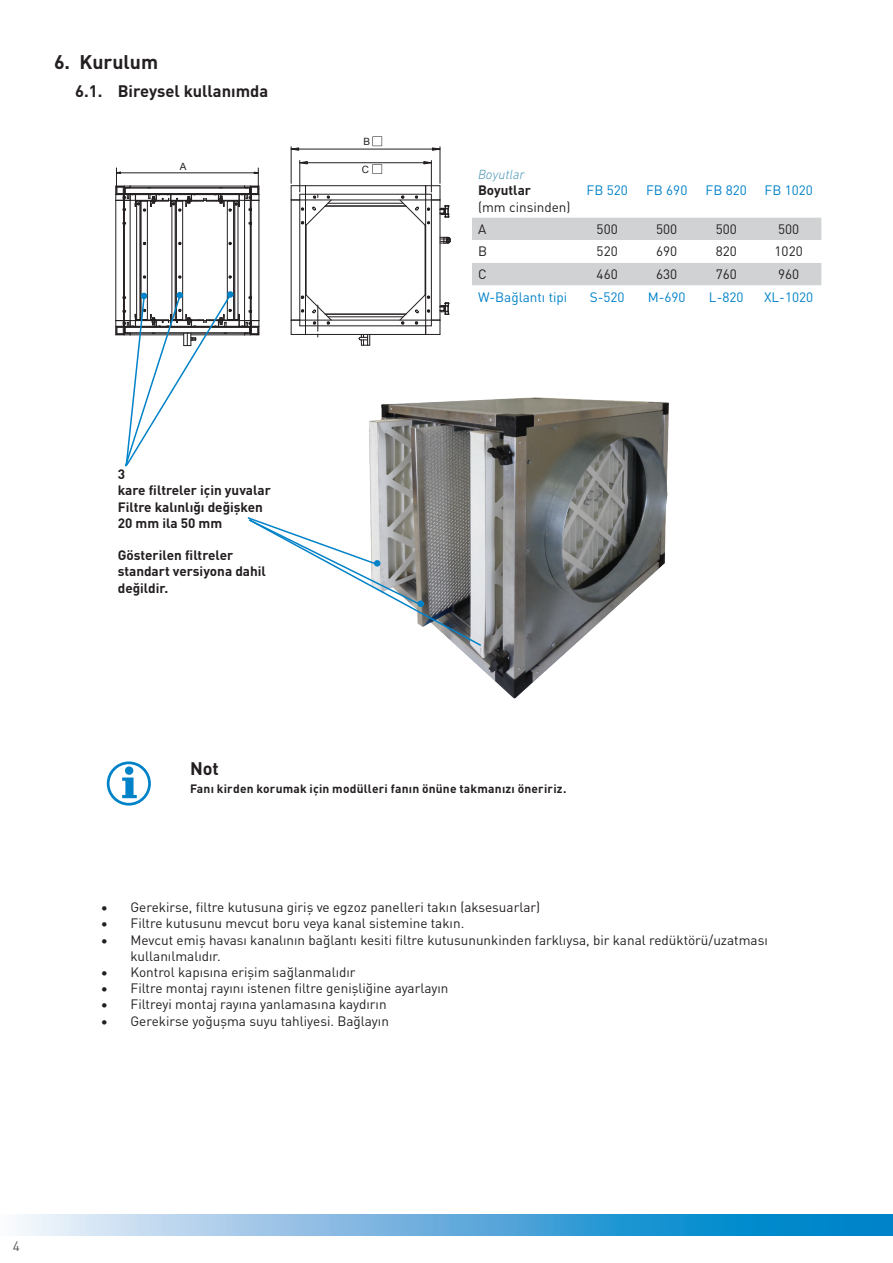
<style>
.page{position:relative;width:893px;height:1263px;background:#fff}
.page>*{position:absolute;margin:0;border:0;box-sizing:border-box;transform-origin:0 0}
.t1{font:700 19.5px "DIN Pro";color:#231f20}
.t2{font:700 18px "DIN Pro";color:#231f20}
.t3{font:700 16.5px "DIN Pro";color:#231f20}
.t4{font:13.5px/16.2px "DIN Pro";color:#231f20}
.t5{font:700 13.5px/16.2px "DIN Pro";color:#231f20}
.t6{font:13.5px "DIN Pro";color:#0082c8}
.t7{font:italic 300 13.5px "DIN Next LT Pro";color:#4994b7}
.t8{font:13.5px "DIN Pro";color:#57585a}
.t9{font:700 12px "DIN Pro";letter-spacing:.015em;color:#231f20}
.t10{font:10.05px "Arial";color:#231f20}
</style>
<div class="page">
<svg style="left:20px;top:1214px;width:873px;height:21px;background:#63afdd"></svg>
<svg style="left:472px;top:218px;width:349px;height:67px"></svg>
<hr style="left:175px;top:201px;width:1px;height:118px;background:#231f20">
<hr style="left:172px;top:201px;width:1px;height:118px;background:#231f20">
<hr style="left:176px;top:201px;width:1px;height:118px;background:#231f20">
<hr style="left:182px;top:201px;width:1px;height:118px;background:#231f20">
<hr style="left:136px;top:201px;width:1px;height:118px;background:#231f20">
<hr style="left:140px;top:201px;width:1px;height:118px;background:#231f20">
<hr style="left:141px;top:201px;width:1px;height:118px;background:#231f20">
<hr style="left:147px;top:201px;width:1px;height:118px;background:#231f20">
<hr style="left:234px;top:201px;width:1px;height:118px;background:#231f20">
<hr style="left:238px;top:201px;width:1px;height:118px;background:#231f20">
<hr style="left:233px;top:201px;width:1px;height:118px;background:#231f20">
<hr style="left:227px;top:201px;width:1px;height:118px;background:#231f20">
<svg style="left:178px;top:242px;width:4px;height:3px"></svg>
<svg style="left:228px;top:242px;width:4px;height:3px"></svg>
<svg style="left:228px;top:275px;width:4px;height:4px"></svg>
<svg style="left:178px;top:275px;width:4px;height:4px"></svg>
<svg style="left:143px;top:275px;width:4px;height:4px"></svg>
<svg style="left:143px;top:242px;width:4px;height:3px"></svg>
<hr style="left:123px;top:200px;width:1px;height:121px;background:#231f20">
<hr style="left:115px;top:200px;width:1px;height:121px;background:#231f20">
<hr style="left:124px;top:226px;width:1px;height:69px;background:#231f20">
<hr style="left:130px;top:200px;width:1px;height:121px;background:#231f20">
<hr style="left:251px;top:200px;width:1px;height:121px;background:#231f20">
<hr style="left:259px;top:200px;width:1px;height:121px;background:#231f20">
<hr style="left:250px;top:226px;width:1px;height:69px;background:#231f20">
<hr style="left:244px;top:200px;width:1px;height:121px;background:#231f20">
<svg style="left:115px;top:168px;width:145px;height:59px"></svg>
<hr style="left:325px;top:206px;width:81px;height:1px;background:#231f20">
<hr style="left:325px;top:314px;width:81px;height:1px;background:#231f20">
<svg style="left:358px;top:335px;width:12px;height:11px"></svg>
<hr style="left:328px;top:203px;width:75px;height:1px;background:#231f20">
<hr style="left:328px;top:316px;width:75px;height:1px;background:#231f20">
<svg style="left:441px;top:237px;width:10px;height:7px"></svg>
<hr style="left:306px;top:225px;width:1px;height:70px;background:#231f20">
<hr style="left:305px;top:185px;width:121px;height:1px;background:#231f20">
<hr style="left:305px;top:194px;width:121px;height:1px;background:#231f20">
<hr style="left:305px;top:200px;width:121px;height:1px;background:#231f20">
<hr style="left:305px;top:334px;width:121px;height:1px;background:#231f20">
<hr style="left:305px;top:325px;width:121px;height:1px;background:#231f20">
<hr style="left:305px;top:320px;width:121px;height:1px;background:#231f20">
<hr style="left:291px;top:200px;width:1px;height:120px;background:#231f20">
<hr style="left:299px;top:200px;width:1px;height:120px;background:#231f20">
<hr style="left:305px;top:200px;width:1px;height:120px;background:#231f20">
<hr style="left:440px;top:200px;width:1px;height:120px;background:#231f20">
<hr style="left:431px;top:200px;width:1px;height:120px;background:#231f20">
<hr style="left:425px;top:200px;width:1px;height:120px;background:#231f20">
<svg style="left:399px;top:293px;width:51px;height:42px"></svg>
<svg style="left:399px;top:185px;width:51px;height:42px"></svg>
<hr style="left:300px;top:162px;width:131px;height:1px;background:#231f20">
<hr style="left:431px;top:160px;width:1px;height:32px;background:#231f20">
<hr style="left:299px;top:160px;width:1px;height:32px;background:#231f20">
<hr style="left:291px;top:147px;width:1px;height:36px;background:#231f20">
<hr style="left:440px;top:147px;width:1px;height:36px;background:#231f20">
<hr style="left:291px;top:149px;width:149px;height:1px;background:#231f20">
<svg style="left:424px;top:161px;width:7px;height:3px"></svg>
<svg style="left:300px;top:161px;width:7px;height:3px"></svg>
<svg style="left:291px;top:185px;width:41px;height:42px"></svg>
<svg style="left:291px;top:293px;width:41px;height:44px"></svg>
<svg style="left:372px;top:136px;width:10px;height:10px"></svg>
<svg style="left:372px;top:164px;width:10px;height:10px"></svg>
<img style="left:369px;top:397px;width:300px;height:302px">
<div style="left:176px;top:292px;width:7px;height:6px;border:3px solid #0082c8;border-radius:50%"></div>
<svg style="left:115px;top:293px;width:145px;height:174px"></svg>
<div style="left:227px;top:291px;width:7px;height:7px;border:3px solid #0082c8;border-radius:50%"></div>
<svg style="left:247px;top:516px;width:236px;height:131px"></svg>
<svg style="left:107px;top:761px;width:44px;height:44px"></svg>
<h1 class="t1" style="left:54px;top:47px;width:106px">6. Kurulum</h1>
<p class="t3" style="left:75px;top:78px;width:195px">6.1. Bireysel kullanımda</p>
<p class="t10" style="left:363px;top:135px;width:8px">B</p>
<p class="t10" style="left:180px;top:160px;width:8px">A</p>
<p class="t10" style="left:362px;top:163px;width:9px">C</p>
<p class="t5" style="left:118px;top:465px;width:155px">3<br>kare filtreler için yuvalar<br>Filtre kalınlığı değişken<br>20 mm ila 50 mm</p>
<p class="t5" style="left:118px;top:546px;width:150px">Gösterilen filtreler standart versiyona dahil değildir.</p>
<p class="t7" style="left:478px;top:167px;width:48px">Boyutlar</p>
<p class="t5" style="left:478px;top:182px;width:55px">Boyutlar</p>
<p class="t4" style="left:478px;top:198px;width:94px">(mm cinsinden)</p>
<p class="t6" style="left:586px;top:180px;width:43px">FB 520</p>
<p class="t6" style="left:646px;top:180px;width:43px">FB 690</p>
<p class="t6" style="left:706px;top:180px;width:43px">FB 820</p>
<p class="t6" style="left:764px;top:180px;width:50px">FB 1020</p>
<p class="t4" style="left:478px;top:220px;width:10px">A</p>
<p class="t4" style="left:597px;top:220px;width:23px">500</p>
<p class="t4" style="left:656px;top:220px;width:23px">500</p>
<p class="t4" style="left:716px;top:220px;width:23px">500</p>
<p class="t4" style="left:778px;top:220px;width:23px">500</p>
<p class="t4" style="left:478px;top:242px;width:11px">B</p>
<p class="t4" style="left:597px;top:242px;width:23px">520</p>
<p class="t4" style="left:656px;top:242px;width:23px">690</p>
<p class="t4" style="left:716px;top:242px;width:23px">820</p>
<p class="t4" style="left:775px;top:242px;width:30px">1020</p>
<p class="t4" style="left:478px;top:265px;width:10px">C</p>
<p class="t4" style="left:597px;top:265px;width:23px">460</p>
<p class="t4" style="left:656px;top:265px;width:23px">630</p>
<p class="t4" style="left:716px;top:265px;width:23px">760</p>
<p class="t4" style="left:778px;top:265px;width:23px">960</p>
<p class="t6" style="left:478px;top:286px;width:91px">W-Bağlantı tipi</p>
<p class="t6" style="left:590px;top:286px;width:36px">S-520</p>
<p class="t6" style="left:648px;top:286px;width:39px">M-690</p>
<p class="t6" style="left:709px;top:286px;width:36px">L-820</p>
<p class="t6" style="left:764px;top:286px;width:51px">XL-1020</p>
<h2 class="t2" style="left:190px;top:755px;width:30px">Not</h2>
<p class="t9" style="left:190px;top:779px;width:378px">Fanı kirden korumak için modülleri fanın önüne takmanızı öneririz.</p>
<p class="t4" style="left:101px;top:898px;width:441px">• Gerekirse, filtre kutusuna giriş ve egzoz panelleri takın (aksesuarlar)</p>
<p class="t4" style="left:101px;top:914px;width:365px">• Filtre kutusunu mevcut boru veya kanal sistemine takın.</p>
<p class="t4" style="left:131px;top:931px;width:639px;text-indent:-30px">• Mevcut emiş havası kanalının bağlantı kesiti filtre kutusununkinden farklıysa, bir kanal redüktörü/uzatması kullanılmalıdır.</p>
<p class="t4" style="left:101px;top:963px;width:256px">• Kontrol kapısına erişim sağlanmalıdır</p>
<p class="t4" style="left:101px;top:979px;width:349px">• Filtre montaj rayını istenen filtre genişliğine ayarlayın</p>
<p class="t4" style="left:101px;top:995px;width:287px">• Filtreyi montaj rayına yanlamasına kaydırın</p>
<p class="t4" style="left:101px;top:1012px;width:290px">• Gerekirse yoğuşma suyu tahliyesi. Bağlayın</p>
<p class="t8" style="left:13px;top:1236px;width:9px">4</p>
</div>
